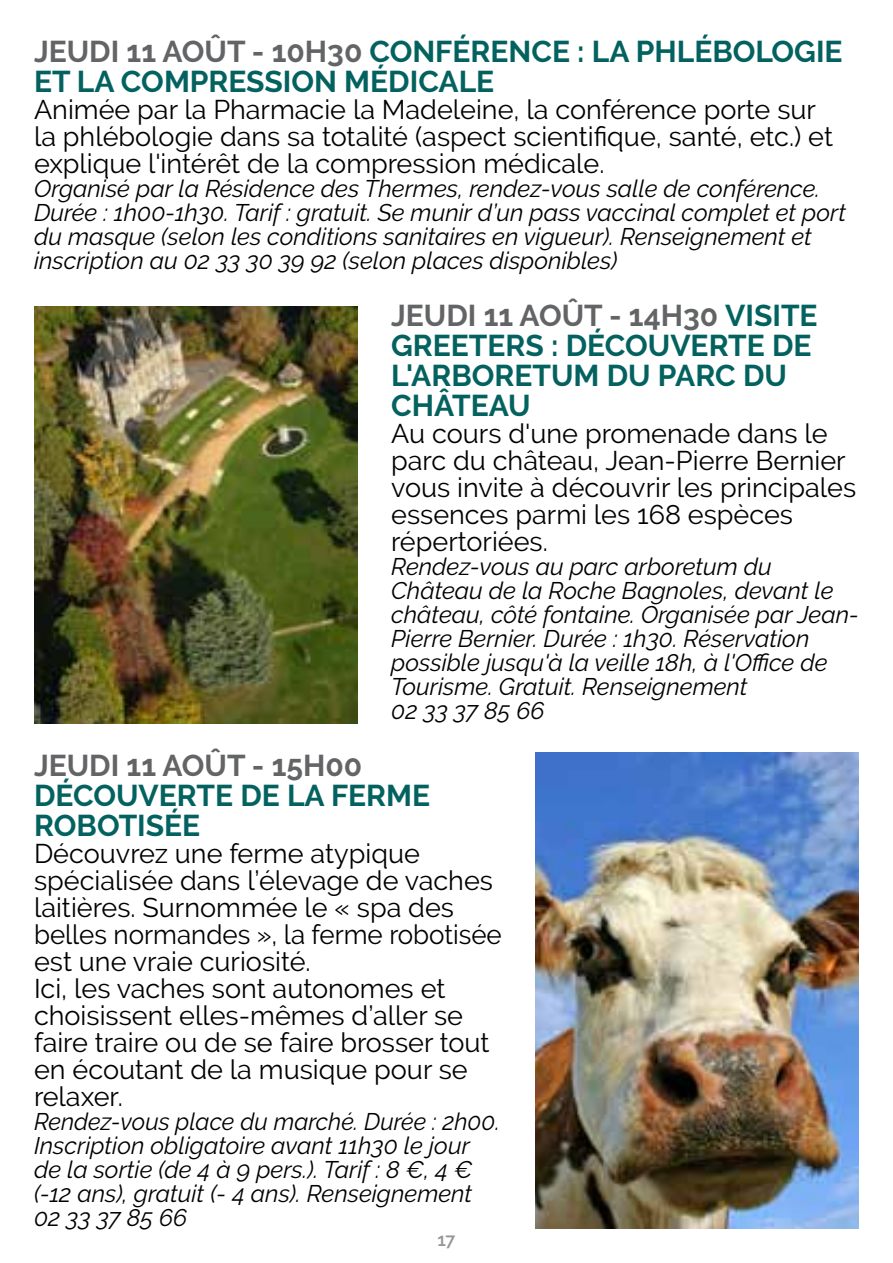
<style>
.page{position:relative;width:893px;height:1263px;background:#fff}
.page>*{position:absolute;margin:0;border:0;box-sizing:border-box;transform-origin:0 0}
.t1{font:700 30px/30px "Raleway";color:#03625f}
.t2{font:700 30px "Raleway";color:#636466}
.t3{font:27px/27px "Raleway";color:#000}
.t4{font:italic 24px/24px "Raleway";color:#000}
.t5{font:600 18px "Raleway";color:#939598}
.s1{color:#636466}
</style>
<div class="page">
<img style="left:34px;top:306px;width:323px;height:417px">
<img style="left:536px;top:752px;width:323px;height:477px">
<p class="t1" style="left:34px;top:37px;width:807px"><span class="s1">JEUDI 11 AOÛT - 10H30</span> CONFÉRENCE : LA PHLÉBOLOGIE<br>ET LA COMPRESSION MÉDICALE</p>
<p class="t3" style="left:34px;top:96px;width:800px">Animée par la Pharmacie la Madeleine, la conférence porte sur la phlébologie dans sa totalité (aspect scientifique, santé, etc.) et explique l'intérêt de la compression médicale.</p>
<p class="t4" style="left:34px;top:177px;width:813px">Organisé par la Résidence des Thermes, rendez-vous salle de conférence.<br>Durée : 1h00-1h30. Tarif : gratuit. Se munir d’un pass vaccinal complet et port du masque (selon les conditions sanitaires en vigueur). Renseignement et inscription au 02 33 30 39 92 (selon places disponibles)</p>
<p class="t1" style="left:391px;top:301px;width:425px"><span class="s1">JEUDI 11 AOÛT - 14H30</span> VISITE<br>GREETERS : DÉCOUVERTE DE<br>L'ARBORETUM DU PARC DU<br>CHÂTEAU</p>
<p class="t3" style="left:391px;top:420px;width:466px">Au cours d'une promenade dans le parc du château, Jean-Pierre Bernier vous invite à découvrir les principales essences parmi les 168 espèces répertoriées.</p>
<p class="t4" style="left:391px;top:555px;width:469px">Rendez-vous au parc arboretum du Château de la Roche Bagnoles, devant le château, côté fontaine. Organisée par Jean-Pierre Bernier. Durée : 1h30. Réservation possible jusqu'à la veille 18h, à l'Office de Tourisme. Gratuit. Renseignement<br>02 33 37 85 66</p>
<p class="t2" style="left:34px;top:749px;width:330px">JEUDI 11 AOÛT - 15H00</p>
<p class="t1" style="left:34px;top:781px;width:394px">DÉCOUVERTE DE LA FERME<br>ROBOTISÉE</p>
<p class="t3" style="left:34px;top:840px;width:469px">Découvrez une ferme atypique spécialisée dans l’élevage de vaches laitières. Surnommée le « spa des belles normandes », la ferme robotisée est une vraie curiosité.<br>Ici, les vaches sont autonomes et choisissent elles-mêmes d’aller se faire traire ou de se faire brosser tout en écoutant de la musique pour se relaxer.</p>
<p class="t4" style="left:34px;top:1110px;width:467px">Rendez-vous place du marché. Durée : 2h00.<br>Inscription obligatoire avant 11h30 le jour de la sortie (de 4 à 9 pers.). Tarif : 8 €, 4 € (-12 ans), gratuit (- 4 ans). Renseignement 02 33 37 85 66</p>
<p class="t5" style="left:437px;top:1229px;width:20px">17</p>
</div>
